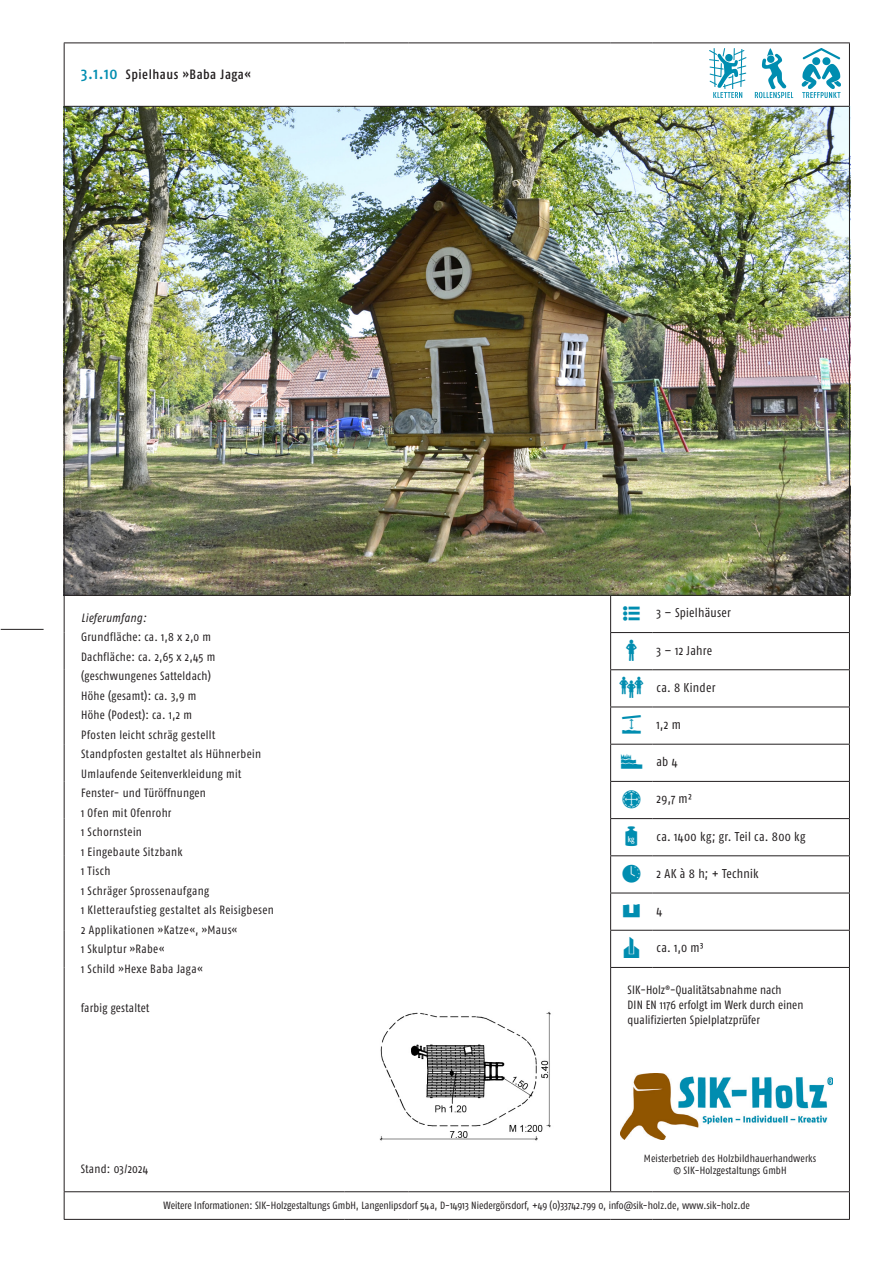
<style>
.page{position:relative;width:893px;height:1263px;background:#fff}
.page>*{position:absolute;margin:0;border:0;box-sizing:border-box;transform-origin:0 0}
.t1{font:500 condensed 13.5px "Fago OT";letter-spacing:.04em;color:#231f20}
.t2{font:condensed 12.75px "Fago OT";letter-spacing:.02em;color:#231f20}
.neues_Zitat{font:condensed 12px/19.5px "Fago OT";letter-spacing:.025em;color:#231f20}
.t3{font:italic condensed 12px "Fago OT";letter-spacing:.025em;color:#231f20}
.t4{font:condensed 10.5px "Fago OT";color:#231f20}
.s1{font-size:16.5px;color:#008db0}
</style>
<div class="page">
<img style="left:65px;top:107px;width:784px;height:488px">
<img style="left:620px;top:1073px;width:213px;height:67px">
<hr style="left:1px;top:629px;width:43px;height:1px;background:#231f20">
<hr style="left:64px;top:596px;width:1px;height:36px;background:#231f20">
<hr style="left:64px;top:632px;width:1px;height:38px;background:#231f20">
<hr style="left:64px;top:670px;width:1px;height:37px;background:#231f20">
<hr style="left:64px;top:707px;width:1px;height:37px;background:#231f20">
<hr style="left:64px;top:744px;width:1px;height:37px;background:#231f20">
<hr style="left:64px;top:781px;width:1px;height:38px;background:#231f20">
<hr style="left:64px;top:819px;width:1px;height:37px;background:#231f20">
<hr style="left:64px;top:856px;width:1px;height:37px;background:#231f20">
<hr style="left:64px;top:893px;width:1px;height:37px;background:#231f20">
<hr style="left:64px;top:930px;width:1px;height:37px;background:#231f20">
<hr style="left:64px;top:967px;width:1px;height:224px;background:#231f20">
<svg style="left:64px;top:1192px;width:1px;height:27px"></svg>
<svg style="left:849px;top:1192px;width:1px;height:27px"></svg>
<hr style="left:64px;top:1219px;width:280px;height:1px;background:#231f20">
<hr style="left:344px;top:1219px;width:65px;height:1px;background:#231f20">
<hr style="left:409px;top:1219px;width:202px;height:1px;background:#231f20">
<hr style="left:611px;top:1219px;width:41px;height:1px;background:#231f20">
<hr style="left:652px;top:1219px;width:198px;height:1px;background:#231f20">
<hr style="left:64px;top:43px;width:280px;height:1px;background:#231f20">
<hr style="left:64px;top:43px;width:1px;height:63px;background:#231f20">
<hr style="left:344px;top:43px;width:65px;height:1px;background:#231f20">
<hr style="left:409px;top:43px;width:202px;height:1px;background:#231f20">
<hr style="left:611px;top:43px;width:41px;height:1px;background:#231f20">
<hr style="left:652px;top:43px;width:198px;height:1px;background:#231f20">
<hr style="left:64px;top:106px;width:280px;height:1px;background:#231f20">
<hr style="left:64px;top:107px;width:1px;height:488px;background:#231f20">
<hr style="left:344px;top:106px;width:65px;height:1px;background:#231f20">
<hr style="left:409px;top:106px;width:202px;height:1px;background:#231f20">
<hr style="left:611px;top:106px;width:41px;height:1px;background:#231f20">
<hr style="left:652px;top:106px;width:198px;height:1px;background:#231f20">
<hr style="left:849px;top:107px;width:1px;height:488px;background:#231f20">
<hr style="left:64px;top:595px;width:280px;height:1px;background:#231f20">
<hr style="left:344px;top:595px;width:65px;height:1px;background:#231f20">
<hr style="left:409px;top:595px;width:202px;height:1px;background:#231f20">
<hr style="left:611px;top:595px;width:41px;height:1px;background:#231f20">
<hr style="left:610px;top:596px;width:1px;height:36px;background:#231f20">
<hr style="left:652px;top:595px;width:198px;height:1px;background:#231f20">
<hr style="left:849px;top:596px;width:1px;height:36px;background:#231f20">
<hr style="left:610px;top:633px;width:1px;height:36px;background:#231f20">
<hr style="left:849px;top:633px;width:1px;height:36px;background:#231f20">
<hr style="left:610px;top:670px;width:1px;height:37px;background:#231f20">
<hr style="left:849px;top:670px;width:1px;height:37px;background:#231f20">
<hr style="left:610px;top:707px;width:1px;height:37px;background:#231f20">
<hr style="left:849px;top:707px;width:1px;height:37px;background:#231f20">
<hr style="left:610px;top:744px;width:1px;height:37px;background:#231f20">
<hr style="left:849px;top:744px;width:1px;height:37px;background:#231f20">
<hr style="left:610px;top:782px;width:1px;height:36px;background:#231f20">
<hr style="left:849px;top:782px;width:1px;height:36px;background:#231f20">
<hr style="left:610px;top:819px;width:1px;height:36px;background:#231f20">
<hr style="left:849px;top:819px;width:1px;height:36px;background:#231f20">
<hr style="left:610px;top:856px;width:1px;height:37px;background:#231f20">
<hr style="left:849px;top:856px;width:1px;height:37px;background:#231f20">
<hr style="left:610px;top:893px;width:1px;height:37px;background:#231f20">
<hr style="left:849px;top:893px;width:1px;height:37px;background:#231f20">
<hr style="left:610px;top:930px;width:1px;height:37px;background:#231f20">
<hr style="left:849px;top:930px;width:1px;height:37px;background:#231f20">
<hr style="left:610px;top:968px;width:1px;height:223px;background:#231f20">
<hr style="left:610px;top:632px;width:42px;height:1px;background:#231f20">
<hr style="left:610px;top:669px;width:42px;height:1px;background:#231f20">
<hr style="left:610px;top:707px;width:42px;height:1px;background:#231f20">
<hr style="left:610px;top:744px;width:42px;height:1px;background:#231f20">
<hr style="left:610px;top:781px;width:42px;height:1px;background:#231f20">
<hr style="left:610px;top:818px;width:42px;height:1px;background:#231f20">
<hr style="left:610px;top:855px;width:42px;height:1px;background:#231f20">
<hr style="left:610px;top:893px;width:42px;height:1px;background:#231f20">
<hr style="left:610px;top:930px;width:42px;height:1px;background:#231f20">
<hr style="left:610px;top:967px;width:42px;height:1px;background:#231f20">
<hr style="left:652px;top:967px;width:198px;height:1px;background:#231f20">
<hr style="left:64px;top:1191px;width:280px;height:1px;background:#231f20">
<hr style="left:344px;top:1191px;width:65px;height:1px;background:#231f20">
<hr style="left:409px;top:1191px;width:202px;height:1px;background:#231f20">
<hr style="left:611px;top:1191px;width:41px;height:1px;background:#231f20">
<hr style="left:652px;top:1191px;width:198px;height:1px;background:#231f20">
<hr style="left:652px;top:632px;width:198px;height:1px;background:#231f20">
<hr style="left:652px;top:669px;width:198px;height:1px;background:#231f20">
<hr style="left:652px;top:707px;width:198px;height:1px;background:#231f20">
<hr style="left:652px;top:744px;width:198px;height:1px;background:#231f20">
<hr style="left:652px;top:781px;width:198px;height:1px;background:#231f20">
<hr style="left:652px;top:818px;width:198px;height:1px;background:#231f20">
<hr style="left:652px;top:855px;width:198px;height:1px;background:#231f20">
<hr style="left:652px;top:893px;width:198px;height:1px;background:#231f20">
<hr style="left:652px;top:930px;width:198px;height:1px;background:#231f20">
<hr style="left:849px;top:968px;width:1px;height:223px;background:#231f20">
<hr style="left:849px;top:43px;width:1px;height:63px;background:#231f20">
<img style="left:379px;top:1011px;width:172px;height:130px">
<p class="t1" style="left:81px;top:67px;width:171px"><span class="s1">3.1.10</span> Spielhaus »Baba Jaga«</p>
<p class="t3" style="left:81px;top:610px;width:67px">Lieferumfang:</p>
<p class="neues_Zitat" style="left:81px;top:627px;width:131px">Grundfläche: ca. 1,8 x 2,0 m</p>
<p class="neues_Zitat" style="left:81px;top:647px;width:136px">Dachfläche: ca. 2,65 x 2,45 m (geschwungenes Satteldach)</p>
<p class="neues_Zitat" style="left:81px;top:686px;width:117px">Höhe (gesamt): ca. 3,9 m</p>
<p class="neues_Zitat" style="left:81px;top:705px;width:112px">Höhe (Podest): ca. 1,2 m</p>
<p class="neues_Zitat" style="left:81px;top:725px;width:136px">Pfosten leicht schräg gestellt</p>
<p class="neues_Zitat" style="left:81px;top:744px;width:181px">Standpfosten gestaltet als Hühnerbein</p>
<p class="neues_Zitat" style="left:81px;top:764px;width:162px">Umlaufende Seitenverkleidung mit</p>
<p class="neues_Zitat" style="left:81px;top:783px;width:126px">Fenster- und Türöffnungen</p>
<p class="neues_Zitat" style="left:81px;top:803px;width:92px">1 Ofen mit Ofenrohr</p>
<p class="neues_Zitat" style="left:81px;top:822px;width:62px">1 Schornstein</p>
<p class="neues_Zitat" style="left:81px;top:842px;width:103px">1 Eingebaute Sitzbank</p>
<p class="neues_Zitat" style="left:81px;top:861px;width:31px">1 Tisch</p>
<p class="neues_Zitat" style="left:81px;top:881px;width:130px">1 Schräger Sprossenaufgang</p>
<p class="neues_Zitat" style="left:81px;top:900px;width:194px">1 Kletteraufstieg gestaltet als Reisigbesen</p>
<p class="neues_Zitat" style="left:81px;top:920px;width:158px">2 Applikationen »Katze«, »Maus«</p>
<p class="neues_Zitat" style="left:81px;top:939px;width:85px">1 Skulptur »Rabe«</p>
<p class="neues_Zitat" style="left:81px;top:959px;width:123px">1 Schild »Hexe Baba Jaga«</p>
<p class="neues_Zitat" style="left:81px;top:998px;width:70px">farbig gestaltet</p>
<p class="t2" style="left:656px;top:605px;width:76px">3 – Spielhäuser</p>
<p class="t2" style="left:656px;top:642px;width:57px">3 – 12 Jahre</p>
<p class="t2" style="left:656px;top:680px;width:60px">ca. 8 Kinder</p>
<p class="t2" style="left:656px;top:717px;width:26px">1,2 m</p>
<p class="t2" style="left:656px;top:754px;width:22px">ab 4</p>
<p class="t2" style="left:656px;top:791px;width:37px">29,7 m²</p>
<p class="t2" style="left:656px;top:828px;width:151px">ca. 1400 kg; gr. Teil ca. 800 kg</p>
<p class="t2" style="left:656px;top:866px;width:103px">2 AK à 8 h; + Technik</p>
<p class="t2" style="left:656px;top:903px;width:7px">4</p>
<p class="t2" style="left:656px;top:940px;width:49px">ca. 1,0 m³</p>
<p class="neues_Zitat" style="left:628px;top:980px;width:156px">SIK-Holz®-Qualitätsabnahme nach</p>
<p class="neues_Zitat" style="left:628px;top:997px;width:177px;line-height:15px">DIN EN 1176 erfolgt im Werk durch einen qualifizierten Spielplatzprüfer</p>
<p class="neues_Zitat" style="left:81px;top:1159px;width:69px">Stand: 03/2024</p>
<p class="t4" style="left:644px;top:1152px;width:174px">Meisterbetrieb des Holzbildhauerhandwerks</p>
<p class="t4" style="left:673px;top:1164px;width:115px">© SIK-Holzgestaltungs GmbH</p>
<p class="t4" style="left:164px;top:1199px;width:588px">Weitere Informationen: SIK-Holzgestaltungs GmbH, Langenlipsdorf 54a, D-14913 Niedergörsdorf, +49 (0)33742.799 0, info@sik-holz.de, www.sik-holz.de</p>
</div>
